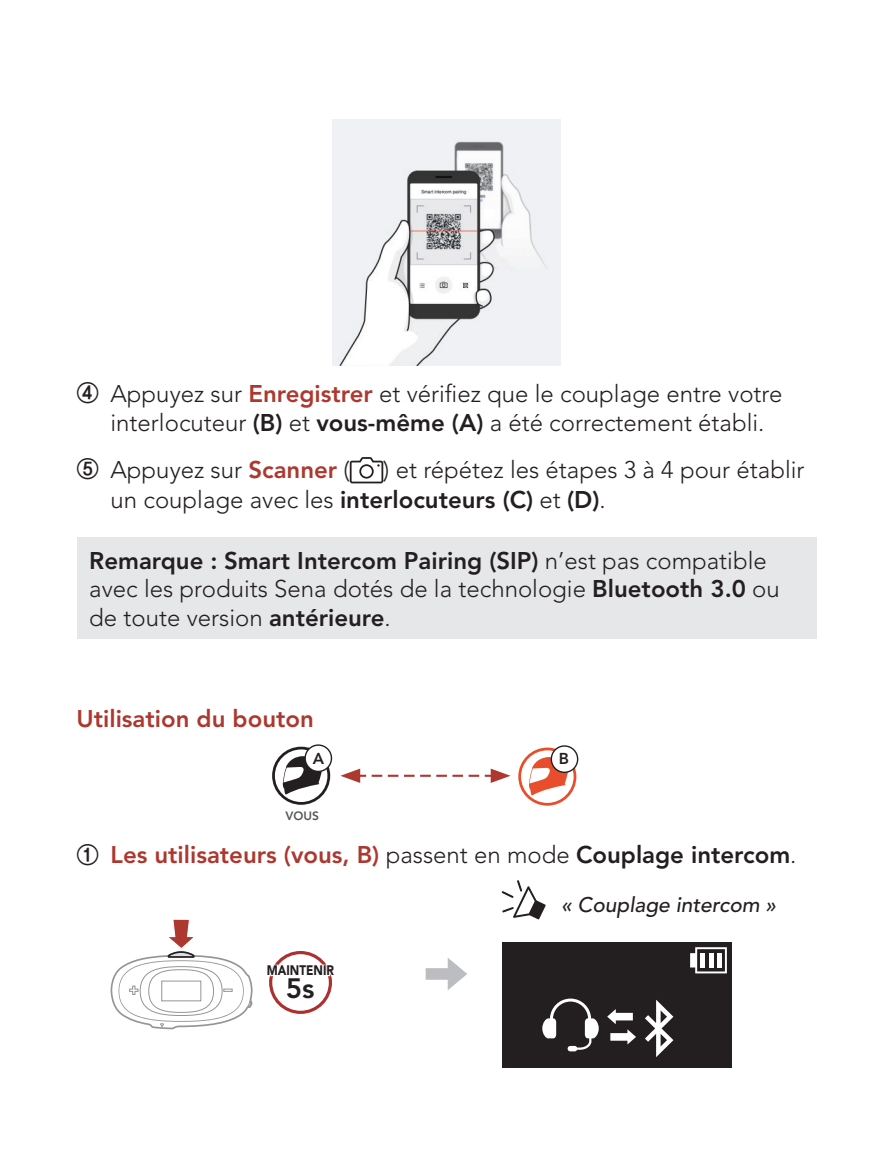
<style>
.page{position:relative;width:893px;height:1174px;background:#fff}
.page>*{position:absolute;margin:0;border:0;box-sizing:border-box;transform-origin:0 0}
.t1{font:800 27.9px "Avenir LT Std";color:#231f20}
.t2{font:300 24px/28.8px "Avenir LT Std";color:#231f20}
.t3{font:800 24px "Avenir LT Std";color:#ac382f}
.t4{font:italic 500 21px "Avenir LT Std";color:#231f20}
.t5{font:800 15.6px "Avenir LT Std";color:#231f20}
.t6{font:900 13.8px "Avenir LT Std";color:#231f20;scale:.85 1}
.t7{font:800 12px "Avenir LT Std";color:#57585a}
.s1{font-family:"Nanum Gothic";font-weight:700}
.s2{font-weight:800;color:#ac382f}
.s3{font-weight:800}
.s4{font-family:"Nanum Gothic";font-weight:700;color:#231f20}
.s5{font-weight:300;color:#231f20}
.s6{color:#231f20}
</style>
<div class="page">
<img style="left:332px;top:119px;width:229px;height:246px">
<svg style="left:350px;top:457px;width:33px;height:26px"></svg>
<div style="left:77px;top:538px;width:739px;height:101px;background:#e6e7e9"></div>
<svg style="left:340px;top:768px;width:170px;height:15px"></svg>
<svg style="left:272px;top:744px;width:60px;height:60px"></svg>
<svg style="left:518px;top:745px;width:60px;height:60px"></svg>
<svg style="left:111px;top:919px;width:142px;height:110px"></svg>
<svg style="left:269px;top:951px;width:63px;height:63px"></svg>
<svg style="left:426px;top:958px;width:41px;height:32px"></svg>
<svg style="left:502px;top:880px;width:44px;height:39px"></svg>
<div style="left:502px;top:942px;width:229px;height:125px;background:#231f20"></div>
<svg style="left:690px;top:947px;width:37px;height:26px"></svg>
<svg style="left:542px;top:998px;width:57px;height:53px"></svg>
<svg style="left:607px;top:1009px;width:29px;height:35px"></svg>
<svg style="left:645px;top:1000px;width:28px;height:57px"></svg>
<p class="t2" style="left:111px;top:380px;width:673px;text-indent:-34px"><span class="s1">④</span> Appuyez sur <span class="s2">Enregistrer</span> et vérifiez que le couplage entre votre interlocuteur <span class="s3">(B)</span> et <span class="s3">vous-même (A)</span> a été correctement établi.</p>
<p class="t2" style="left:77px;top:455px;width:275px"><span class="s1">⑤</span> Appuyez sur <span class="s2">Scanner</span> (</p>
<p class="t2" style="left:111px;top:455px;width:695px;line-height:30px;text-indent:273px">) et répétez les étapes 3 à 4 pour établir un couplage avec les <span class="s3">interlocuteurs (C)</span> et <span class="s3">(D)</span>.</p>
<p class="t2" style="left:89px;top:546px;width:692px"><span class="s3">Remarque : Smart Intercom Pairing (SIP)</span> n’est pas compatible avec les produits Sena dotés de la technologie <span class="s3">Bluetooth 3.0</span> ou de toute version <span class="s3">antérieure</span>.</p>
<p class="t3" style="left:77px;top:705px;width:239px">Utilisation du bouton</p>
<p class="t5" style="left:313px;top:749px;width:13px">A</p>
<p class="t5" style="left:559px;top:749px;width:12px">B</p>
<p class="t7" style="left:285px;top:808px;width:35px">VOUS</p>
<p class="t3" style="left:77px;top:840px;width:721px"><span class="s4">①</span> Les utilisateurs (vous, B) <span class="s5">passent en mode</span> <span class="s6">Couplage intercom</span><span class="s5">.</span></p>
<p class="t6" style="left:267px;top:962px;width:81px">MAINTENIR</p>
<p class="t1" style="left:286px;top:972px;width:30px">5s</p>
<p class="t4" style="left:561px;top:892px;width:216px">« Couplage intercom »</p>
</div>
